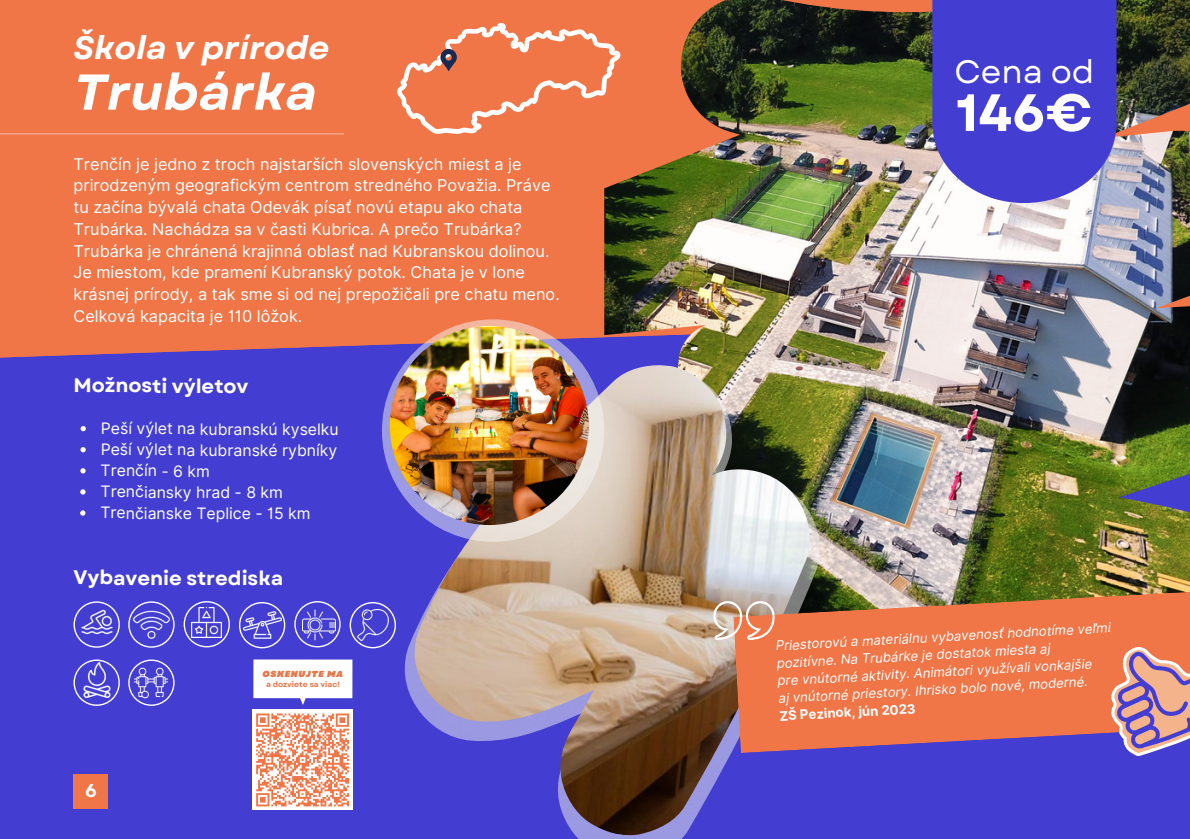
<style>
.page{position:relative;width:1190px;height:839px;background:#fff}
.page>*{position:absolute;margin:0;border:0;box-sizing:border-box;transform-origin:0 0}
.t1{font:700 52.2px "Garet";color:#fff}
.t2{font:italic 700 50.2px "Garet";color:#fff}
.t3{font:italic 700 32.4px "Garet";color:#fff}
.t4{font:32.4px "Garet";color:#fff}
.t5{font:700 19.6px "Garet";letter-spacing:-.005em;color:#fff}
.t6{font:700 18.4px "Garet";color:#fff}
.t7{font:16.2px/21.8px "Inter";color:#fff}
.t8{font:15.8px "Inter";letter-spacing:-.005em;color:#fff}
.t9{font:italic 13.2px/17.6px "Inter";color:#fff}
.t10{font:700 13.2px "Inter";color:#fff}
.t11{font:italic 900 8.8px "Garet";letter-spacing:.075em;color:#e6784b}
.t12{font:700 7.6px "Garet";color:#e6784b}
</style>
<div class="page">
<div style="left:0;top:0;width:1190px;height:838px;background:#f07547"></div>
<hr style="left:0;top:133px;width:344px;height:2px;background:#fff">
<div style="left:0;top:325px;width:1190px;height:513px;background:#433ed1"></div>
<img style="left:604px;top:0;width:586px;height:590px">
<svg style="left:932px;top:0;width:184px;height:203px;background:#504bd2"></svg>
<img style="left:391px;top:366px;width:435px;height:472px">
<img style="left:402px;top:364px;width:414px;height:474px">
<svg style="left:733px;top:590px;width:457px;height:163px"></svg>
<svg style="left:397px;top:23px;width:223px;height:111px"></svg>
<div style="left:252px;top:709px;width:101px;height:101px;background:#fff"></div>
<svg style="left:256px;top:713px;width:93px;height:94px"></svg>
<img style="left:382px;top:319px;width:222px;height:222px;border-radius:50%">
<img style="left:390px;top:326px;width:199px;height:199px;border-radius:50%">
<svg style="left:253px;top:659px;width:99px;height:46px;background:#e1e0f7"></svg>
<div style="left:74px;top:774px;width:34px;height:34px;background:#f07547"></div>
<svg style="left:1082px;top:620px;width:108px;height:153px"></svg>
<svg style="left:713px;top:601px;width:62px;height:39px"></svg>
<svg style="left:81px;top:426px;width:5px;height:5px"></svg>
<svg style="left:80px;top:447px;width:6px;height:5px"></svg>
<svg style="left:80px;top:468px;width:6px;height:5px"></svg>
<svg style="left:80px;top:489px;width:6px;height:5px"></svg>
<svg style="left:80px;top:510px;width:5px;height:5px"></svg>
<svg style="left:74px;top:601px;width:46px;height:46px"></svg>
<img style="left:80px;top:605px;width:33px;height:33px">
<svg style="left:128px;top:601px;width:47px;height:46px"></svg>
<img style="left:133px;top:606px;width:37px;height:37px">
<svg style="left:184px;top:601px;width:46px;height:46px"></svg>
<img style="left:192px;top:607px;width:30px;height:30px">
<svg style="left:239px;top:602px;width:46px;height:46px"></svg>
<img style="left:244px;top:606px;width:37px;height:37px">
<svg style="left:350px;top:602px;width:46px;height:46px"></svg>
<img style="left:357px;top:609px;width:32px;height:32px">
<svg style="left:294px;top:601px;width:47px;height:46px"></svg>
<img style="left:302px;top:608px;width:33px;height:33px">
<svg style="left:74px;top:659px;width:46px;height:46px"></svg>
<img style="left:80px;top:663px;width:34px;height:34px">
<svg style="left:128px;top:659px;width:47px;height:46px"></svg>
<img style="left:135px;top:666px;width:33px;height:33px">
<p class="t3" style="left:74px;top:24px;width:257px">Škola v prírode</p>
<p class="t2" style="left:74px;top:56px;width:245px">Trubárka</p>
<p class="t7" style="left:74px;top:153px;width:488px">Trenčín je jedno z troch najstarších slovenských miest a je prirodzeným geografickým centrom stredného Považia. Práve tu začína bývalá chata Odevák písať novú etapu ako chata Trubárka. Nachádza sa v časti Kubrica. A prečo Trubárka?<br>Trubárka je chránená krajinná oblasť nad Kubranskou dolinou.<br>Je miestom, kde pramení Kubranský potok. Chata je v lone krásnej prírody, a tak sme si od nej prepožičali pre chatu meno.<br>Celková kapacita je 110 lôžok.</p>
<p class="t5" style="left:74px;top:371px;width:177px">Možnosti výletov</p>
<p class="t8" style="left:101px;top:419px;width:239px">Peší výlet na kubranskú kyselku</p>
<p class="t8" style="left:101px;top:440px;width:238px">Peší výlet na kubranské rybníky</p>
<p class="t8" style="left:101px;top:461px;width:111px">Trenčín - 6 km</p>
<p class="t8" style="left:101px;top:482px;width:184px">Trenčiansky hrad - 8 km</p>
<p class="t8" style="left:100px;top:503px;width:212px">Trenčianske Teplice - 15 km</p>
<p class="t5" style="left:74px;top:564px;width:211px">Vybavenie strediska</p>
<p class="t6" style="left:85px;top:777px;width:13px">6</p>
<p class="t11" style="left:263px;top:667px;width:82px">OSKENUJTE MA</p>
<p class="t12" style="left:266px;top:678px;width:75px">a dozviete sa viac!</p>
<p class="t4" style="left:954px;top:48px;width:141px">Cena od</p>
<p class="t1" style="left:956px;top:75px;width:138px">146€</p>
<p class="t9" style="left:775px;top:636px;width:337px;rotate:-3deg">Priestorovú a materiálnu vybavenosť hodnotíme veľmi pozitívne. Na Trubárke je dostatok miesta aj</p>
<p class="t9" style="left:777px;top:671px;width:316px;rotate:-3deg">pre vnútorné aktivity. Animátori využívali vonkajšie</p>
<p class="t9" style="left:778px;top:689px;width:311px;rotate:-3deg">aj vnútorné priestory. Ihrisko bolo nové, moderné.</p>
<p class="t10" style="left:779px;top:707px;width:138px;rotate:-3deg">ZŠ Pezinok, jún 2023</p>
</div>
